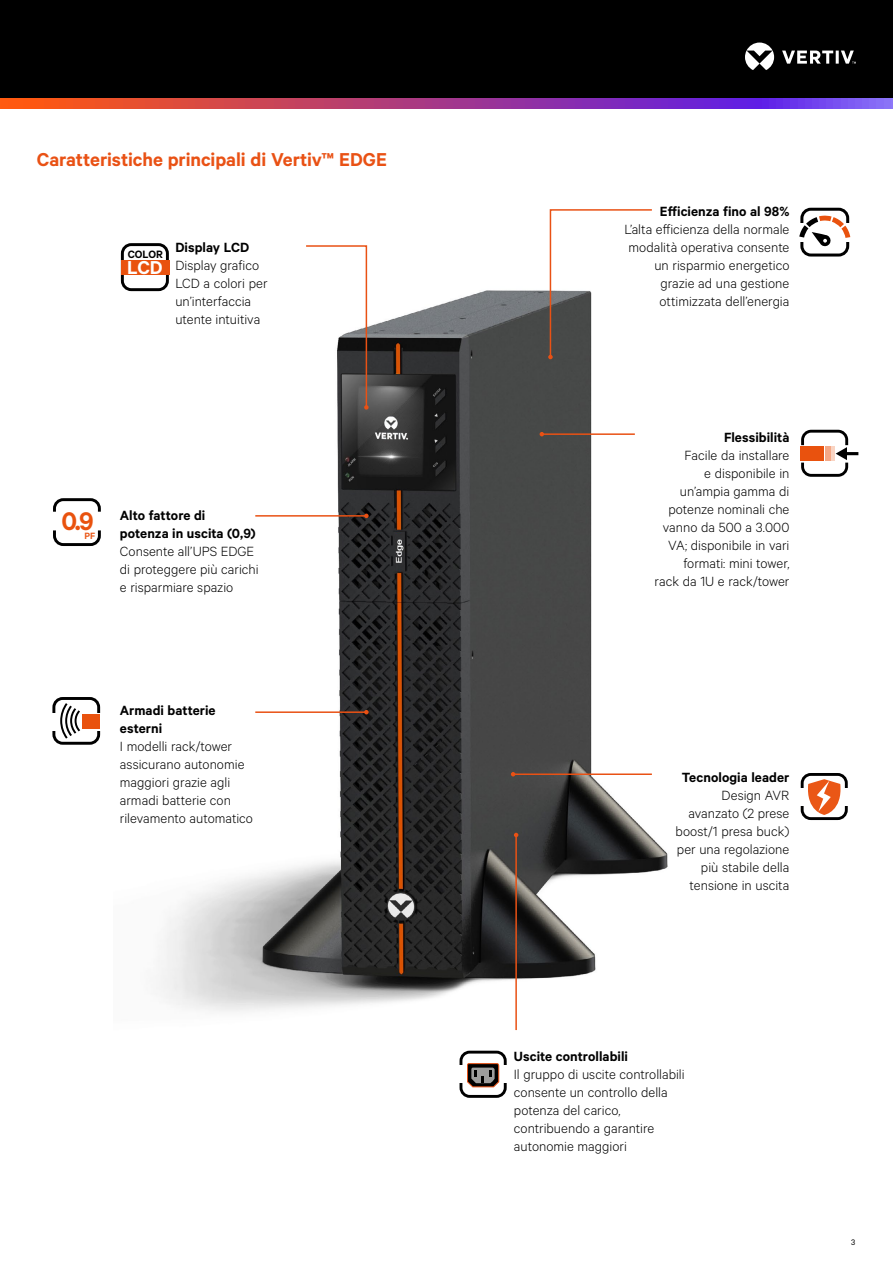
<style>
.page{position:relative;width:893px;height:1263px;background:#fff}
.page>*{position:absolute;margin:0;border:0;box-sizing:border-box;transform-origin:0 0}
.t1{font:600 28.65px "Calibre";color:#e9520e}
.t2{font:600 21px "Calibre";letter-spacing:-.005em;color:#e95114}
.t3{font:600 21px "Calibre";color:#fff}
.t4{font:300 15px/18px "Calibre";color:#000}
.t5{font:600 15px/18px "Calibre";letter-spacing:.005em;color:#000}
.t6{font:600 12px "Calibre";color:#000}
.t7{font:600 10.35px "Calibre";color:#ea5716}
.t8{font:9px "Calibre";color:#000}
</style>
<div class="page">
<div style="left:0;top:0;width:893px;height:108px;background:#000"></div>
<svg style="left:745px;top:43px;width:111px;height:27px"></svg>
<svg style="left:0;top:98px;width:893px;height:11px"></svg>
<img style="left:120px;top:247px;width:548px;height:845px">
<svg style="left:59px;top:703px;width:21px;height:38px"></svg>
<div style="left:52px;top:697px;width:48px;height:48px;border:3px solid #000;border-radius:9px"></div>
<div style="left:49px;top:713px;width:10px;height:17px;background:#fff"></div>
<div style="left:94px;top:713px;width:10px;height:17px;background:#fff"></div>
<div style="left:82px;top:714px;width:18px;height:15px;background:#e9520e"></div>
<div style="left:53px;top:498px;width:48px;height:48px;border:3px solid #000;border-radius:9px"></div>
<div style="left:50px;top:512px;width:10px;height:18px;background:#fff"></div>
<div style="left:95px;top:512px;width:10px;height:18px;background:#fff"></div>
<svg style="left:801px;top:430px;width:57px;height:47px"></svg>
<div style="left:801px;top:447px;width:23px;height:14px;background:#e9520e"></div>
<div style="left:825px;top:447px;width:5px;height:14px;background:#f4a886"></div>
<hr style="left:832px;top:447px;width:3px;height:14px;background:#e9520e">
<div style="left:800px;top:208px;width:49px;height:49px;border:3px solid #000;border-radius:9px"></div>
<svg style="left:799px;top:215px;width:51px;height:32px"></svg>
<svg style="left:305px;top:245px;width:64px;height:165px"></svg>
<hr style="left:255px;top:515px;width:111px;height:2px;background:#e95114">
<svg style="left:364px;top:514px;width:5px;height:4px"></svg>
<hr style="left:255px;top:711px;width:111px;height:2px;background:#e95114">
<svg style="left:364px;top:710px;width:5px;height:4px"></svg>
<hr style="left:542px;top:433px;width:93px;height:2px;background:#e95114">
<svg style="left:540px;top:432px;width:4px;height:4px"></svg>
<hr style="left:513px;top:773px;width:139px;height:2px;background:#e95114">
<svg style="left:511px;top:772px;width:4px;height:4px"></svg>
<div style="left:459px;top:1051px;width:48px;height:47px;border:3px solid #000;border-radius:9px"></div>
<div style="left:455px;top:1065px;width:10px;height:18px;background:#fff"></div>
<div style="left:500px;top:1065px;width:9px;height:18px;background:#fff"></div>
<svg style="left:467px;top:1063px;width:32px;height:24px"></svg>
<hr style="left:515px;top:835px;width:2px;height:195px;background:#e95114">
<svg style="left:514px;top:833px;width:4px;height:4px"></svg>
<svg style="left:548px;top:209px;width:105px;height:150px"></svg>
<div style="left:801px;top:773px;width:47px;height:47px;border:3px solid #000;border-radius:9px"></div>
<div style="left:797px;top:788px;width:9px;height:17px;background:#fff"></div>
<div style="left:841px;top:788px;width:9px;height:17px;background:#fff"></div>
<svg style="left:808px;top:779px;width:35px;height:36px"></svg>
<div style="left:121px;top:243px;width:48px;height:48px;border:3px solid #000;border-radius:9px"></div>
<div style="left:141px;top:259px;width:10px;height:18px;background:#fff"></div>
<div style="left:121px;top:260px;width:48px;height:15px;background:#e9520e"></div>
<h2 class="t2" style="left:37px;top:147px;width:352px">Caratteristiche principali di Vertiv™ EDGE</h2>
<p class="t6" style="left:128px;top:247px;width:37px">COLOR</p>
<h2 class="t3" style="left:127px;top:255px;width:37px">LCD</h2>
<p class="t5" style="left:175px;top:238px;width:75px">Display LCD</p>
<p class="t4" style="left:175px;top:256px;width:94px">Display grafico<br>LCD a colori per un’interfaccia utente intuitiva</p>
<h1 class="t1" style="left:61px;top:504px;width:34px">0.9</h1>
<p class="t7" style="left:84px;top:530px;width:12px">PF</p>
<p class="t5" style="left:120px;top:505px;width:137px">Alto fattore di potenza in uscita (0,9)</p>
<p class="t4" style="left:120px;top:541px;width:140px">Consente all’UPS EDGE di proteggere più carichi e risparmiare spazio</p>
<p class="t5" style="left:120px;top:701px;width:97px">Armadi batterie esterni</p>
<p class="t4" style="left:120px;top:736px;width:135px">I modelli rack/tower assicurano autonomie maggiori grazie agli armadi batterie con rilevamento automatico</p>
<p class="t5" style="left:660px;top:202px;width:131px">Efficienza fino al 98%</p>
<p class="t4" style="left:624px;top:220px;width:167px;text-align:right">L’alta efficienza della normale modalità operativa consente un risparmio energetico grazie ad una gestione ottimizzata dell’energia</p>
<p class="t5" style="left:724px;top:428px;width:67px">Flessibilità</p>
<p class="t4" style="left:655px;top:445px;width:136px;text-align:right">Facile da installare<br>e disponibile in un’ampia gamma di potenze nominali che vanno da 500 a 3.000<br>VA; disponibile in vari formati: mini tower,<br>rack da 1U e rack/tower</p>
<p class="t5" style="left:682px;top:768px;width:109px">Tecnologia leader</p>
<p class="t4" style="left:676px;top:785px;width:115px;text-align:right">Design AVR avanzato (2 prese boost/1 presa buck) per una regolazione più stabile della tensione in uscita</p>
<p class="t5" style="left:514px;top:1047px;width:116px">Uscite controllabili</p>
<p class="t4" style="left:514px;top:1065px;width:172px">Il gruppo di uscite controllabili consente un controllo della potenza del carico, contribuendo a garantire autonomie maggiori</p>
<p class="t8" style="left:851px;top:1236px;width:6px">3</p>
</div>
